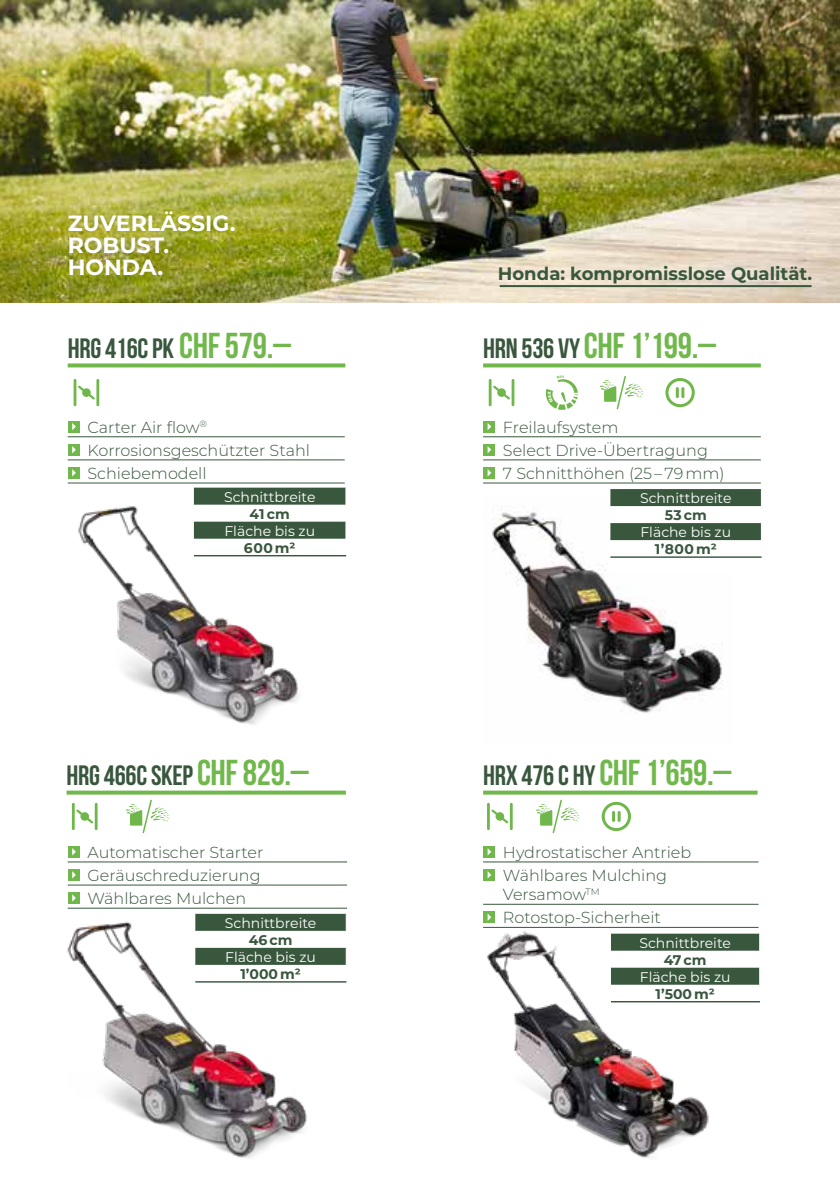
<style>
.page{position:relative;width:840px;height:1191px;background:#fff}
.page>*{position:absolute;margin:0;border:0;box-sizing:border-box;transform-origin:0 0}
.t1{font:700 36px "Bebas Neue";letter-spacing:-.01em;color:#71b84c}
.t2{font:700 28px "Bebas Neue";letter-spacing:-.01em;color:#39573d}
.t3{font:700 22px/22px "Montserrat";color:#fff}
.t4{font:700 18px "Montserrat";color:#39573d}
.t5{font:300 16px/23.2px "Montserrat";color:#39573d}
.t6{font:14px "Montserrat";color:#fff}
.t7{font:700 14px "Montserrat";color:#39573d}
.s1{font-size:36px;color:#71b84c}
.s2{font-size:28px;color:#39573d}
</style>
<div class="page">
<img style="left:0;top:0;width:839px;height:302px">
<hr style="left:839px;top:0;width:1px;height:302px;background:#000">
<img style="left:492px;top:506px;width:231px;height:207px">
<img style="left:483px;top:918px;width:256px;height:240px">
<hr style="left:68px;top:436px;width:276px;height:1px;background:#39573d">
<hr style="left:68px;top:459px;width:276px;height:1px;background:#39573d">
<hr style="left:68px;top:482px;width:276px;height:1px;background:#39573d">
<div style="left:68px;top:421px;width:11px;height:11px;background:#71b84c"></div>
<svg style="left:72px;top:423px;width:4px;height:7px"></svg>
<div style="left:68px;top:444px;width:11px;height:11px;background:#71b84c"></div>
<svg style="left:72px;top:446px;width:4px;height:7px"></svg>
<div style="left:68px;top:467px;width:11px;height:12px;background:#71b84c"></div>
<svg style="left:72px;top:469px;width:4px;height:7px"></svg>
<svg style="left:68px;top:363px;width:277px;height:4px"></svg>
<hr style="left:483px;top:861px;width:275px;height:1px;background:#39573d">
<hr style="left:483px;top:904px;width:275px;height:1px;background:#39573d">
<hr style="left:483px;top:927px;width:275px;height:1px;background:#39573d">
<div style="left:483px;top:846px;width:11px;height:11px;background:#71b84c"></div>
<svg style="left:487px;top:848px;width:4px;height:7px"></svg>
<div style="left:483px;top:869px;width:11px;height:11px;background:#71b84c"></div>
<svg style="left:487px;top:871px;width:4px;height:7px"></svg>
<div style="left:483px;top:911px;width:11px;height:12px;background:#71b84c"></div>
<svg style="left:487px;top:913px;width:4px;height:8px"></svg>
<svg style="left:483px;top:790px;width:274px;height:4px"></svg>
<svg style="left:66px;top:790px;width:280px;height:4px"></svg>
<hr style="left:68px;top:861px;width:279px;height:1px;background:#39573d">
<hr style="left:68px;top:884px;width:279px;height:1px;background:#39573d">
<hr style="left:68px;top:908px;width:279px;height:1px;background:#39573d">
<div style="left:68px;top:846px;width:11px;height:11px;background:#71b84c"></div>
<svg style="left:72px;top:848px;width:4px;height:7px"></svg>
<div style="left:68px;top:869px;width:11px;height:11px;background:#71b84c"></div>
<svg style="left:72px;top:871px;width:4px;height:7px"></svg>
<div style="left:68px;top:892px;width:11px;height:12px;background:#71b84c"></div>
<svg style="left:72px;top:894px;width:4px;height:7px"></svg>
<div style="left:610px;top:933px;width:147px;height:82px;background:#fff"></div>
<hr style="left:610px;top:1001px;width:149px;height:1px;background:#39573d">
<svg style="left:611px;top:933px;width:149px;height:52px"></svg>
<hr style="left:483px;top:436px;width:277px;height:1px;background:#39573d">
<hr style="left:483px;top:459px;width:277px;height:1px;background:#39573d">
<hr style="left:483px;top:482px;width:277px;height:1px;background:#39573d">
<div style="left:483px;top:421px;width:11px;height:11px;background:#71b84c"></div>
<svg style="left:487px;top:423px;width:4px;height:7px"></svg>
<div style="left:483px;top:444px;width:11px;height:11px;background:#71b84c"></div>
<svg style="left:487px;top:446px;width:4px;height:7px"></svg>
<div style="left:483px;top:467px;width:11px;height:12px;background:#71b84c"></div>
<svg style="left:487px;top:469px;width:4px;height:7px"></svg>
<svg style="left:483px;top:363px;width:277px;height:4px"></svg>
<div style="left:610px;top:489px;width:150px;height:82px;background:#fff"></div>
<hr style="left:610px;top:556px;width:151px;height:2px;background:#39573d">
<svg style="left:610px;top:489px;width:151px;height:52px"></svg>
<svg style="left:665px;top:378px;width:29px;height:29px"></svg>
<svg style="left:493px;top:385px;width:16px;height:14px"></svg>
<hr style="left:511px;top:379px;width:3px;height:27px;background:#70b74b">
<hr style="left:488px;top:379px;width:3px;height:27px;background:#70b74b">
<svg style="left:78px;top:385px;width:17px;height:14px"></svg>
<hr style="left:96px;top:379px;width:3px;height:27px;background:#70b74b">
<hr style="left:74px;top:379px;width:2px;height:27px;background:#70b74b">
<svg style="left:491px;top:809px;width:17px;height:14px"></svg>
<hr style="left:509px;top:803px;width:3px;height:27px;background:#70b74b">
<hr style="left:486px;top:803px;width:3px;height:27px;background:#70b74b">
<svg style="left:76px;top:809px;width:17px;height:14px"></svg>
<hr style="left:95px;top:803px;width:2px;height:27px;background:#70b74b">
<hr style="left:72px;top:803px;width:3px;height:27px;background:#70b74b">
<svg style="left:545px;top:375px;width:32px;height:35px"></svg>
<svg style="left:600px;top:376px;width:43px;height:33px"></svg>
<svg style="left:601px;top:802px;width:29px;height:29px"></svg>
<img style="left:78px;top:495px;width:221px;height:230px">
<img style="left:68px;top:921px;width:253px;height:237px">
<svg style="left:126px;top:799px;width:43px;height:34px"></svg>
<svg style="left:536px;top:799px;width:43px;height:34px"></svg>
<hr style="left:500px;top:285px;width:310px;height:2px;background:#39573d">
<div style="left:194px;top:487px;width:150px;height:82px;background:#fff"></div>
<hr style="left:194px;top:555px;width:152px;height:1px;background:#39573d">
<svg style="left:194px;top:487px;width:152px;height:52px"></svg>
<hr style="left:195px;top:981px;width:151px;height:1px;background:#39573d">
<svg style="left:195px;top:913px;width:152px;height:68px"></svg>
<h3 class="t3" style="left:68px;top:211px;width:169px">ZUVERLÄSSIG.<br>ROBUST.<br>HONDA.</h3>
<h2 class="t2" style="left:68px;top:333px;width:225px">HRG 416C PK <span class="s1">CHF 579.–</span></h2>
<p class="t5" style="left:87px;top:415px;width:224px">Carter Air flow<sup>®<br></sup>Korrosionsgeschützter Stahl<br>Schiebemodell</p>
<p class="t6" style="left:224px;top:487px;width:93px">Schnittbreite</p>
<p class="t7" style="left:249px;top:504px;width:42px">41 cm</p>
<p class="t6" style="left:224px;top:521px;width:92px">Fläche bis zu</p>
<p class="t7" style="left:244px;top:538px;width:53px">600 m²</p>
<p class="t4" style="left:497px;top:260px;width:315px">Honda: kompromisslose Qualität.</p>
<h1 class="t1" style="left:483px;top:325px;width:234px"><span class="s2">HRN 536 VY</span>CHF 1’199.–</h1>
<p class="t5" style="left:502px;top:415px;width:223px">Freilaufsystem<br>Select Drive-Übertragung<br>7 Schnitthöhen (25 – 79 mm)</p>
<p class="t6" style="left:639px;top:489px;width:93px">Schnittbreite</p>
<p class="t7" style="left:664px;top:505px;width:44px">53 cm</p>
<p class="t6" style="left:640px;top:523px;width:92px">Fläche bis zu</p>
<p class="t7" style="left:654px;top:539px;width:63px">1’800 m²</p>
<h2 class="t2" style="left:66px;top:760px;width:244px">HRG 466C SKEP <span class="s1">CHF 829.–</span></h2>
<h1 class="t1" style="left:483px;top:752px;width:250px"><span class="s2">HRX 476 C HY</span> CHF 1’659.–</h1>
<p class="t5" style="left:87px;top:840px;width:177px">Automatischer Starter<br>Geräuschreduzierung<br>Wählbares Mulchen</p>
<p class="t6" style="left:225px;top:913px;width:93px">Schnittbreite</p>
<p class="t7" style="left:249px;top:930px;width:45px">46 cm</p>
<p class="t6" style="left:225px;top:947px;width:92px">Fläche bis zu</p>
<p class="t7" style="left:240px;top:964px;width:62px">1’000 m²</p>
<p class="t5" style="left:502px;top:840px;width:190px">Hydrostatischer Antrieb<br>Wählbares Mulching</p>
<p class="t5" style="left:502px;top:882px;width:159px">Versamow<sup>TM<br></sup>Rotostop-Sicherheit</p>
<p class="t6" style="left:639px;top:933px;width:93px">Schnittbreite</p>
<p class="t7" style="left:663px;top:950px;width:44px">47 cm</p>
<p class="t6" style="left:639px;top:967px;width:92px">Fläche bis zu</p>
<p class="t7" style="left:655px;top:984px;width:61px">1’500 m²</p>
</div>
